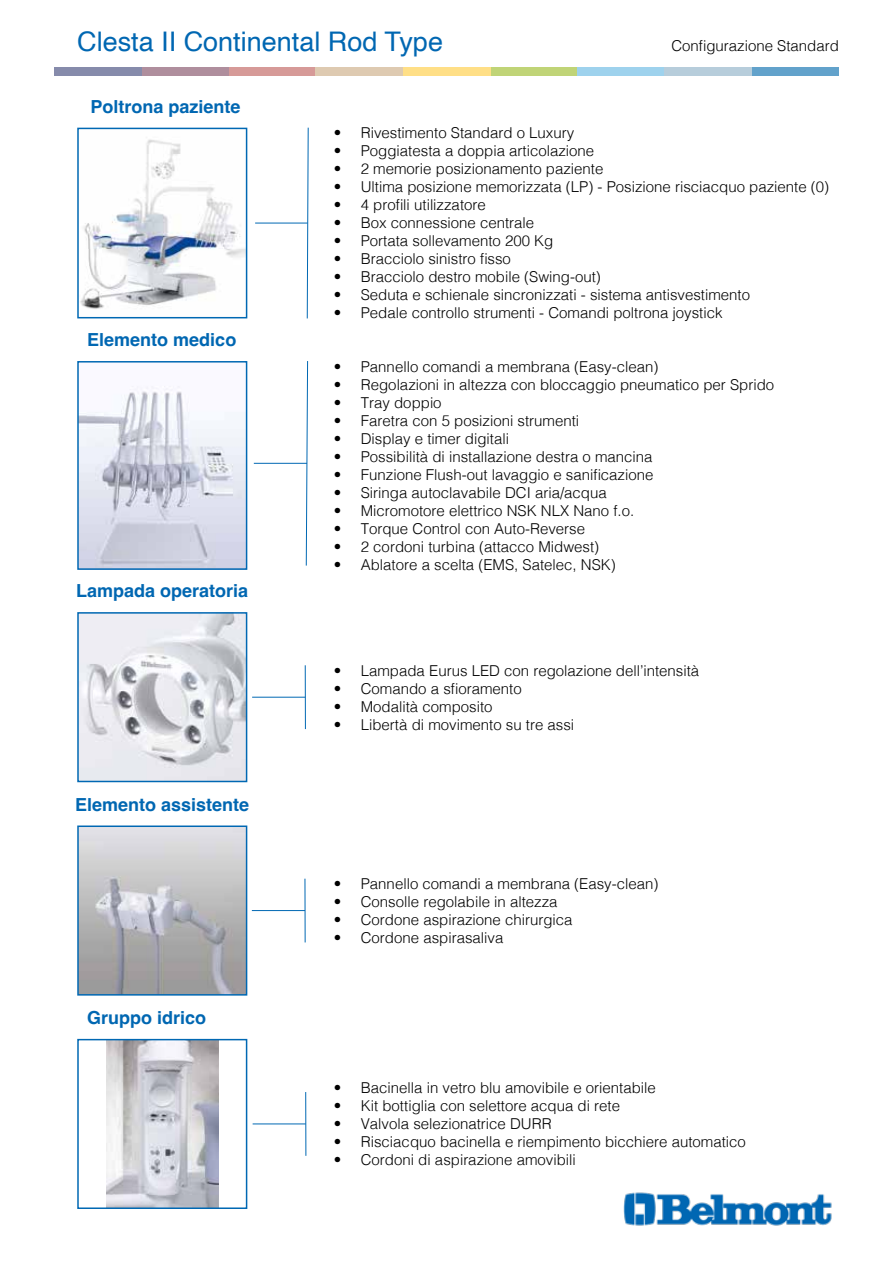
<style>
.page{position:relative;width:893px;height:1263px;background:#fff}
.page>*{position:absolute;margin:0;border:0;box-sizing:border-box;transform-origin:0 0}
.t1{font:27px "Helvetica";color:#0067b2}
.t2{font:700 18px "Helvetica";color:#0067b2}
.t3{font:300 15px "Helvetica";color:#000}
</style>
<div class="page">
<img style="left:80px;top:139px;width:164px;height:170px">
<div style="left:77px;top:128px;width:170px;height:190px;border:2px solid #0068b3"></div>
<img style="left:80px;top:386px;width:164px;height:181px">
<div style="left:77px;top:361px;width:170px;height:209px;border:2px solid #0068b3"></div>
<img style="left:80px;top:615px;width:164px;height:164px">
<div style="left:77px;top:612px;width:170px;height:170px;border:2px solid #0068b3"></div>
<img style="left:80px;top:828px;width:164px;height:164px">
<div style="left:77px;top:825px;width:170px;height:170px;border:2px solid #0068b3"></div>
<img style="left:106px;top:1042px;width:112px;height:164px">
<div style="left:77px;top:1039px;width:170px;height:170px;border:2px solid #0068b3"></div>
<img style="left:623px;top:1192px;width:209px;height:34px">
<div style="left:752px;top:67px;width:87px;height:8px;background:#62a2cb"></div>
<div style="left:228px;top:67px;width:88px;height:8px;background:#d69a98"></div>
<div style="left:141px;top:67px;width:87px;height:8px;background:#af8e9d"></div>
<div style="left:490px;top:67px;width:87px;height:8px;background:#c0d477"></div>
<div style="left:577px;top:67px;width:87px;height:8px;background:#9ed2ed"></div>
<div style="left:316px;top:67px;width:87px;height:8px;background:#decab1"></div>
<div style="left:54px;top:67px;width:87px;height:8px;background:#868bab"></div>
<div style="left:403px;top:67px;width:87px;height:8px;background:#ffdf87"></div>
<div style="left:664px;top:67px;width:88px;height:8px;background:#b7cddb"></div>
<hr style="left:255px;top:223px;width:53px;height:1px;background:#0068b3">
<svg style="left:307px;top:127px;width:2px;height:192px"></svg>
<hr style="left:254px;top:463px;width:53px;height:1px;background:#0068b3">
<svg style="left:306px;top:361px;width:2px;height:205px"></svg>
<hr style="left:252px;top:697px;width:53px;height:1px;background:#0068b3">
<hr style="left:305px;top:665px;width:1px;height:64px;background:#0068b3">
<hr style="left:252px;top:910px;width:53px;height:1px;background:#0068b3">
<hr style="left:305px;top:879px;width:1px;height:63px;background:#0068b3">
<hr style="left:253px;top:1124px;width:53px;height:1px;background:#0068b3">
<hr style="left:305px;top:1092px;width:1px;height:64px;background:#0068b3">
<h1 class="t1" style="left:77px;top:21px;width:367px">Clesta II Continental Rod Type</h1>
<p class="t2" style="left:91px;top:96px;width:152px">Poltrona paziente</p>
<p class="t3" style="left:671px;top:33px;width:169px">Configurazione Standard</p>
<p class="t2" style="left:87px;top:329px;width:151px">Elemento medico</p>
<p class="t2" style="left:76px;top:580px;width:174px">Lampada operatoria</p>
<p class="t2" style="left:75px;top:793px;width:176px">Elemento assistente</p>
<p class="t2" style="left:87px;top:1007px;width:121px">Gruppo idrico</p>
<p class="t3" style="left:334px;top:120px;width:242px">• Rivestimento Standard o Luxury</p>
<p class="t3" style="left:334px;top:138px;width:262px">• Poggiatesta a doppia articolazione</p>
<p class="t3" style="left:334px;top:156px;width:271px">• 2 memorie posizionamento paziente</p>
<p class="t3" style="left:334px;top:174px;width:497px">• Ultima posizione memorizzata (LP) - Posizione risciacquo paziente (0)</p>
<p class="t3" style="left:334px;top:192px;width:154px">• 4 profili utilizzatore</p>
<p class="t3" style="left:334px;top:210px;width:202px">• Box connessione centrale</p>
<p class="t3" style="left:334px;top:228px;width:221px">• Portata sollevamento 200 Kg</p>
<p class="t3" style="left:334px;top:246px;width:179px">• Bracciolo sinistro fisso</p>
<p class="t3" style="left:334px;top:264px;width:269px">• Bracciolo destro mobile (Swing-out)</p>
<p class="t3" style="left:334px;top:282px;width:418px">• Seduta e schienale sincronizzati - sistema antisvestimento</p>
<p class="t3" style="left:334px;top:300px;width:390px">• Pedale controllo strumenti - Comandi poltrona joystick</p>
<p class="t3" style="left:334px;top:354px;width:326px">• Pannello comandi a membrana (Easy-clean)</p>
<p class="t3" style="left:334px;top:372px;width:442px">• Regolazioni in altezza con bloccaggio pneumatico per Sprido</p>
<p class="t3" style="left:334px;top:390px;width:109px">• Tray doppio</p>
<p class="t3" style="left:334px;top:408px;width:247px">• Faretra con 5 posizioni strumenti</p>
<p class="t3" style="left:334px;top:426px;width:177px">• Display e timer digitali</p>
<p class="t3" style="left:334px;top:444px;width:320px">• Possibilità di installazione destra o mancina</p>
<p class="t3" style="left:334px;top:462px;width:321px">• Funzione Flush-out lavaggio e sanificazione</p>
<p class="t3" style="left:334px;top:480px;width:274px">• Siringa autoclavabile DCI aria/acqua</p>
<p class="t3" style="left:334px;top:498px;width:302px">• Micromotore elettrico NSK NLX Nano f.o.</p>
<p class="t3" style="left:334px;top:516px;width:253px">• Torque Control con Auto-Reverse</p>
<p class="t3" style="left:334px;top:534px;width:267px">• 2 cordoni turbina (attacco Midwest)</p>
<p class="t3" style="left:334px;top:552px;width:284px">• Ablatore a scelta (EMS, Satelec, NSK)</p>
<p class="t3" style="left:334px;top:657px;width:367px">• Lampada Eurus LED con regolazione dell’intensità</p>
<p class="t3" style="left:334px;top:675px;width:189px">• Comando a sfioramento</p>
<p class="t3" style="left:334px;top:693px;width:160px">• Modalità composito</p>
<p class="t3" style="left:334px;top:711px;width:242px">• Libertà di movimento su tre assi</p>
<p class="t3" style="left:334px;top:871px;width:326px">• Pannello comandi a membrana (Easy-clean)</p>
<p class="t3" style="left:334px;top:889px;width:225px">• Consolle regolabile in altezza</p>
<p class="t3" style="left:334px;top:907px;width:240px">• Cordone aspirazione chirurgica</p>
<p class="t3" style="left:334px;top:925px;width:171px">• Cordone aspirasaliva</p>
<p class="t3" style="left:334px;top:1075px;width:324px">• Bacinella in vetro blu amovibile e orientabile</p>
<p class="t3" style="left:334px;top:1093px;width:288px">• Kit bottiglia con selettore acqua di rete</p>
<p class="t3" style="left:334px;top:1111px;width:219px">• Valvola selezionatrice DURR</p>
<p class="t3" style="left:334px;top:1129px;width:414px">• Risciacquo bacinella e riempimento bicchiere automatico</p>
<p class="t3" style="left:334px;top:1147px;width:244px">• Cordoni di aspirazione amovibili</p>
</div>
